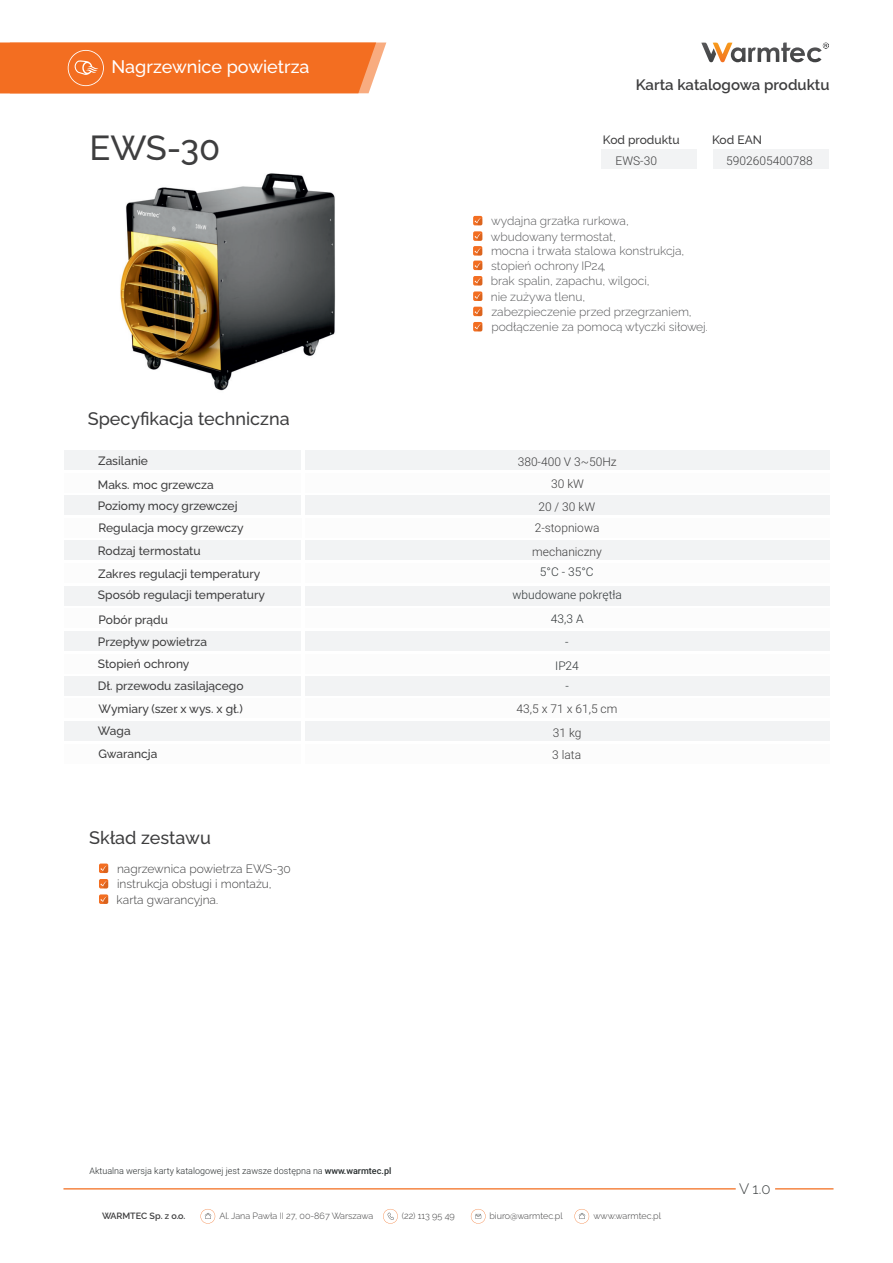
<style>
.page{position:relative;width:893px;height:1263px;background:#fff}
.page>*{position:absolute;margin:0;border:0;box-sizing:border-box;transform-origin:0 0}
.t1{font:500 34.5px "Raleway";color:#3e3e3f}
.t2{font:500 18px "Raleway";color:#3e3e3f}
.t3{font:500 18px "Raleway";color:#fff}
.t4{font:600 15px "Raleway";color:#3e3e3f}
.t5{font:300 15px "Raleway";color:#3c4041}
.t6{font:500 12px/21.5px "Raleway";color:#3e3e3f}
.t7{font:300 12px/15.3px "Raleway";color:#57585a}
.t8{font:300 12px/22.8px "Roboto";color:#3e3e3f;text-align:center}
.t9{font:300 12px "Raleway";color:#3e3e3f}
.t10{font:300 12px "Roboto";color:#303638}
.t11{font:300 9px "Raleway";color:#3e3e3f}
.t12{font:300 9px "Roboto";color:#282d2e}
.t13{font:600 9px "Raleway";color:#3e3e3f}
.s1{font-weight:500}
</style>
<div class="page">
<div style="left:64px;top:586px;width:237px;height:20px;background:#f2f3f4"></div>
<div style="left:64px;top:631px;width:237px;height:20px;background:#f2f3f4"></div>
<img style="left:120px;top:173px;width:216px;height:218px">
<div style="left:305px;top:586px;width:524px;height:20px;background:#f2f3f4"></div>
<div style="left:305px;top:631px;width:524px;height:20px;background:#f2f3f4"></div>
<div style="left:473px;top:216px;width:9px;height:9px;background:#f36e21;border-radius:2px"></div>
<svg style="left:475px;top:218px;width:7px;height:7px"></svg>
<div style="left:473px;top:231px;width:9px;height:10px;background:#f36e21;border-radius:2px"></div>
<svg style="left:475px;top:233px;width:7px;height:8px"></svg>
<div style="left:473px;top:276px;width:9px;height:9px;background:#f36e21;border-radius:2px"></div>
<svg style="left:475px;top:278px;width:7px;height:7px"></svg>
<svg style="left:473px;top:291px;width:9px;height:10px"></svg>
<svg style="left:475px;top:294px;width:7px;height:7px"></svg>
<svg style="left:473px;top:261px;width:9px;height:9px"></svg>
<svg style="left:475px;top:263px;width:7px;height:7px"></svg>
<div style="left:64px;top:450px;width:236px;height:20px;background:#f2f3f4"></div>
<div style="left:64px;top:495px;width:237px;height:20px;background:#f2f3f4"></div>
<div style="left:305px;top:450px;width:524px;height:20px;background:#f2f3f4"></div>
<div style="left:305px;top:495px;width:524px;height:20px;background:#f2f3f4"></div>
<div style="left:64px;top:540px;width:237px;height:20px;background:#f2f3f4"></div>
<div style="left:305px;top:540px;width:524px;height:20px;background:#f2f3f4"></div>
<div style="left:713px;top:149px;width:116px;height:20px;background:#f2f3f4"></div>
<div style="left:602px;top:149px;width:95px;height:20px;background:#f2f3f4"></div>
<div style="left:473px;top:246px;width:9px;height:10px;background:#f36e21;border-radius:2px"></div>
<svg style="left:474px;top:248px;width:8px;height:8px"></svg>
<svg style="left:473px;top:307px;width:9px;height:9px"></svg>
<svg style="left:475px;top:309px;width:7px;height:7px"></svg>
<div style="left:473px;top:322px;width:9px;height:9px;background:#f36e21;border-radius:2px"></div>
<svg style="left:475px;top:324px;width:7px;height:7px"></svg>
<div style="left:64px;top:721px;width:237px;height:20px;background:#f2f3f4"></div>
<div style="left:305px;top:721px;width:524px;height:20px;background:#f2f3f4"></div>
<div style="left:64px;top:676px;width:237px;height:20px;background:#f2f3f4"></div>
<div style="left:305px;top:676px;width:524px;height:20px;background:#f2f3f4"></div>
<div style="left:99px;top:863px;width:9px;height:10px;background:#f36e21;border-radius:2px"></div>
<svg style="left:100px;top:866px;width:8px;height:7px"></svg>
<div style="left:99px;top:879px;width:9px;height:9px;background:#f36e21;border-radius:2px"></div>
<svg style="left:100px;top:881px;width:8px;height:7px"></svg>
<div style="left:99px;top:894px;width:9px;height:10px;background:#f36e21;border-radius:2px"></div>
<svg style="left:100px;top:896px;width:8px;height:8px"></svg>
<svg style="left:701px;top:42px;width:128px;height:21px"></svg>
<div style="left:0;top:43px;width:386px;height:50px;background:#f36e21"></div>
<svg style="left:63px;top:1188px;width:673px;height:1px"></svg>
<svg style="left:775px;top:1188px;width:58px;height:1px"></svg>
<svg style="left:383px;top:1209px;width:15px;height:14px"></svg>
<svg style="left:471px;top:1209px;width:15px;height:14px"></svg>
<svg style="left:201px;top:1209px;width:14px;height:14px"></svg>
<svg style="left:574px;top:1209px;width:15px;height:14px"></svg>
<h2 class="t3" style="left:112px;top:56px;width:200px">Nagrzewnice powietrza</h2>
<h1 class="t1" style="left:90px;top:128px;width:132px">EWS-30</h1>
<h2 class="t2" style="left:88px;top:408px;width:203px">Specyfikacja techniczna</h2>
<p class="t4" style="left:636px;top:76px;width:195px">Karta katalogowa produktu</p>
<p class="t6" style="left:603px;top:129px;width:78px">Kod produktu</p>
<p class="t6" style="left:712px;top:129px;width:51px">Kod EAN</p>
<p class="t8" style="left:616px;top:151px;width:43px">EWS-30</p>
<p class="t8" style="left:726px;top:151px;width:88px">5902605400788</p>
<p class="t7" style="left:491px;top:213px;width:139px">wydajna grzałka rurkowa,</p>
<p class="t7" style="left:491px;top:229px;width:127px">wbudowany termostat,</p>
<p class="t7" style="left:491px;top:243px;width:195px">mocna i trwała stalowa konstrukcja,</p>
<p class="t7" style="left:491px;top:258px;width:116px">stopień ochrony IP24,</p>
<p class="t7" style="left:491px;top:273px;width:160px">brak spalin, zapachu, wilgoci,</p>
<p class="t7" style="left:491px;top:289px;width:219px">nie zużywa tlenu,<br>zabezpieczenie przed przegrzaniem, podłączenie za pomocą wtyczki siłowej.</p>
<p class="t6" style="left:98px;top:450px;width:51px">Zasilanie</p>
<p class="t8" style="left:518px;top:451px;width:101px">380-400 V 3~50Hz<br>30 kW<br>20 / 30 kW</p>
<p class="t6" style="left:98px;top:540px;width:104px">Rodzaj termostatu</p>
<p class="t8" style="left:532px;top:541px;width:71px">mechaniczny</p>
<p class="t6" style="left:98px;top:473px;width:141px">Maks. moc grzewcza<br>Poziomy mocy grzewczej</p>
<p class="t6" style="left:98px;top:517px;width:147px">Regulacja mocy grzewczy</p>
<p class="t8" style="left:535px;top:518px;width:66px">2-stopniowa</p>
<p class="t6" style="left:98px;top:563px;width:164px">Zakres regulacji temperatury</p>
<p class="t6" style="left:98px;top:584px;width:169px">Sposób regulacji temperatury</p>
<p class="t6" style="left:98px;top:631px;width:111px">Przepływ powietrza</p>
<p class="t6" style="left:99px;top:609px;width:71px">Pobór prądu</p>
<p class="t6" style="left:98px;top:653px;width:93px">Stopień ochrony</p>
<p class="t6" style="left:98px;top:675px;width:147px">Dł. przewodu zasilającego</p>
<p class="t6" style="left:99px;top:698px;width:146px">Wymiary (szer. x wys. x gł.)</p>
<p class="t6" style="left:99px;top:743px;width:60px">Gwarancja</p>
<p class="t6" style="left:98px;top:720px;width:34px">Waga</p>
<h2 class="t2" style="left:89px;top:827px;width:123px">Skład zestawu</h2>
<p class="t9" style="left:117px;top:861px;width:175px">nagrzewnica powietrza EWS-30</p>
<p class="t9" style="left:117px;top:892px;width:103px">karta gwarancyjna.</p>
<p class="t9" style="left:117px;top:877px;width:156px">instrukcja obsługi i montażu,</p>
<p class="t10" style="left:540px;top:567px;width:55px">5°C - 35°C</p>
<p class="t10" style="left:512px;top:590px;width:111px">wbudowane pokrętła</p>
<p class="t10" style="left:551px;top:614px;width:34px">43,3 A</p>
<p class="t10" style="left:565px;top:637px;width:5px">-</p>
<p class="t10" style="left:555px;top:661px;width:25px">IP24</p>
<p class="t10" style="left:565px;top:681px;width:5px">-</p>
<p class="t8" style="left:517px;top:698px;width:102px">43,5 x 71 x 61,5 cm</p>
<p class="t8" style="left:552px;top:745px;width:30px">3 lata</p>
<p class="t8" style="left:553px;top:722px;width:30px">31 kg</p>
<p class="t12" style="left:90px;top:1167px;width:303px">Aktualna wersja karty katalogowej jest zawsze dostępna na <span class="s1">www.warmtec.pl</span></p>
<p class="t13" style="left:102px;top:1210px;width:85px">WARMTEC Sp. z o.o.</p>
<p class="t11" style="left:219px;top:1211px;width:155px">Al. Jana Pawła II 27, 00-867 Warszawa</p>
<p class="t11" style="left:402px;top:1210px;width:54px">(22) 113 95 49</p>
<p class="t11" style="left:489px;top:1210px;width:75px">biuro@warmtec.pl</p>
<p class="t11" style="left:593px;top:1210px;width:69px">www.warmtec.pl</p>
<p class="t5" style="left:739px;top:1180px;width:33px">V 1.0</p>
</div>
